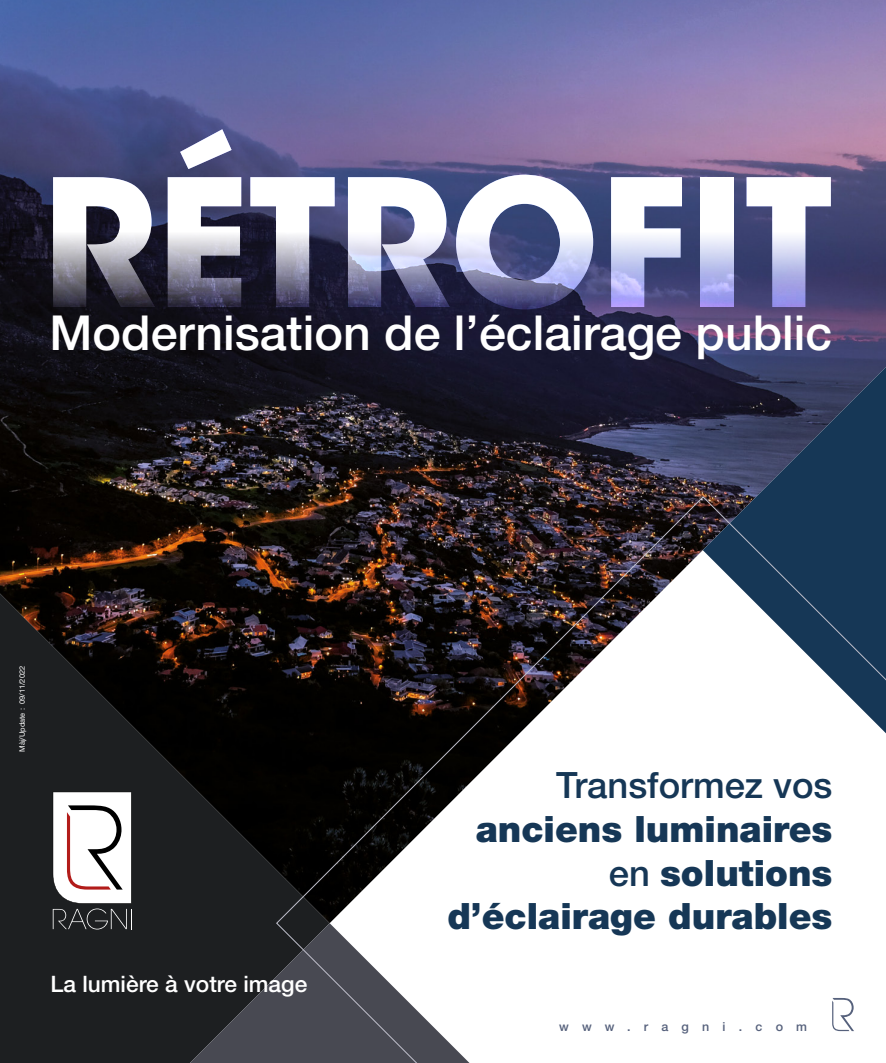
<style>
.page{position:relative;width:886px;height:1063px;background:#fff}
.page>*{position:absolute;margin:0;border:0;box-sizing:border-box;transform-origin:0 0}
.t1{font:700 175.5px "ITC Avant Garde Std";color:#fff}
.t2{font:500 48.25px "Helvetica Neue LT Std";color:#fff}
.t3{font:900 36.38px/43.6px "Helvetica Neue LT Std";color:#163756;text-align:right}
.t4{font:500 22.62px "Helvetica Neue LT Std";color:#fff}
.t5{font:500 12.5px "Helvetica Neue LT Std";letter-spacing:1.055em;color:#56617c}
.t6{font:7.5px "Helvetica Neue LT Std";color:#fff}
.s1{font-weight:500}
</style>
<div class="page">
<div style="left:0;top:923px;width:190px;height:140px;background:#1d1f21"></div>
<img style="left:0;top:0;width:886px;height:923px">
<svg style="left:53px;top:792px;width:79px;height:137px"></svg>
<svg style="left:190px;top:923px;width:86px;height:140px;background:#2a2c30"></svg>
<svg style="left:703px;top:367px;width:183px;height:129px;background:#2a3856"></svg>
<svg style="left:276px;top:496px;width:610px;height:567px"></svg>
<h1 class="t1" style="left:41px;top:129px;width:792px">RÉTROFIT</h1>
<p class="t2" style="left:50px;top:304px;width:784px">Modernisation de l’éclairage public</p>
<p class="t6" style="left:18px;top:752px;width:88px;rotate:-90deg">Màj/Update : 09/11/2022</p>
<p class="t4" style="left:50px;top:971px;width:258px">La lumière à votre image</p>
<p class="t3" style="left:447px;top:763px;width:386px"><span class="s1">Transformez vos </span>anciens luminaires <span class="s1">en</span> solutions d’éclairage durables</p>
<p class="t5" style="left:559px;top:1019px;width:250px">www.ragni.com</p>
</div>
